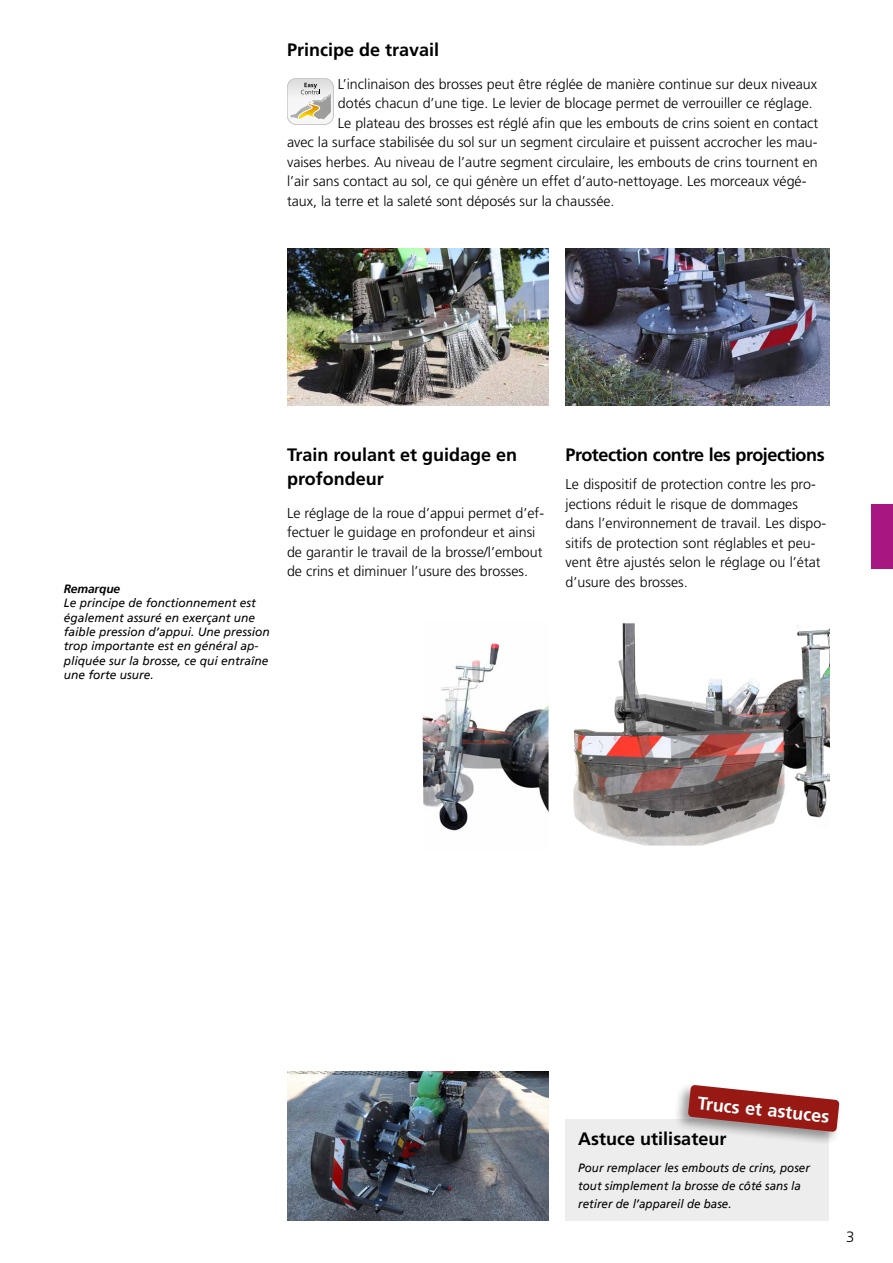
<style>
.page{position:relative;width:893px;height:1263px;background:#fff}
.page>*{position:absolute;margin:0;border:0;box-sizing:border-box;transform-origin:0 0}
.t1{font:700 18px/24px "Frutiger LT Std";color:#000}
.t2{font:700 18px "Frutiger LT Std";letter-spacing:-.025em;color:#000}
.t3{font:700 18px "Frutiger LT Std";color:#fff}
.t4{font:300 15px "Frutiger";color:#000}
.t5{font:300 14.25px/19.5px "Frutiger";color:#000}
.t6{font:italic 12px/14.4px "Frutiger Linotype";color:#000}
.t7{font:italic 700 12px "Frutiger Linotype";letter-spacing:-.01em;color:#000}
</style>
<div class="page">
<img style="left:566px;top:248px;width:263px;height:157px">
<img style="left:287px;top:1071px;width:262px;height:149px">
<img style="left:287px;top:248px;width:262px;height:157px">
<img style="left:573px;top:623px;width:256px;height:223px">
<img style="left:423px;top:642px;width:126px;height:189px">
<svg style="left:287px;top:78px;width:46px;height:47px"></svg>
<div style="left:871px;top:504px;width:22px;height:64px;background:#a71681"></div>
<div style="left:566px;top:1119px;width:263px;height:101px;background:#ededed"></div>
<div style="left:673px;top:1082px;width:169px;height:64px;background:#000;opacity:.4"></div>
<svg style="left:688px;top:1085px;width:151px;height:47px"></svg>
<p class="t1" style="left:287px;top:38px;width:154px">Principe de travail</p>
<p class="t5" style="left:338px;top:74px;width:481px">L’inclinaison des brosses peut être réglée de manière continue sur deux niveaux</p>
<p class="t5" style="left:338px;top:93px;width:476px">dotés chacun d’une tige. Le levier de blocage permet de verrouiller ce réglage.</p>
<p class="t5" style="left:338px;top:113px;width:482px">Le plateau des brosses est réglé afin que les embouts de crins soient en contact</p>
<p class="t5" style="left:287px;top:132px;width:532px">avec la surface stabilisée du sol sur un segment circulaire et puissent accrocher les mau-</p>
<p class="t5" style="left:287px;top:152px;width:532px">vaises herbes. Au niveau de l’autre segment circulaire, les embouts de crins tournent en</p>
<p class="t5" style="left:287px;top:171px;width:521px">l’air sans contact au sol, ce qui génère un effet d’auto-nettoyage. Les morceaux végé-</p>
<p class="t5" style="left:287px;top:191px;width:329px">taux, la terre et la saleté sont déposés sur la chaussée.</p>
<p class="t7" style="left:64px;top:581px;width:58px">Remarque</p>
<p class="t6" style="left:64px;top:596px;width:208px">Le principe de fonctionnement est également assuré en exerçant une faible pression d’appui. Une pression trop importante est en général ap&shy;pliquée sur la brosse, ce qui entraîne une forte usure.</p>
<p class="t1" style="left:287px;top:443px;width:232px">Train roulant et guidage en profondeur</p>
<p class="t5" style="left:287px;top:503px;width:259px">Le réglage de la roue d’appui permet d’ef&shy;fectuer le guidage en profondeur et ainsi de garantir le travail de la brosse/l’embout de crins et diminuer l’usure des brosses.</p>
<p class="t2" style="left:566px;top:444px;width:261px">Protection contre les projections</p>
<p class="t5" style="left:566px;top:475px;width:262px">Le dispositif de protection contre les pro&shy;jections réduit le risque de dommages dans l’environnement de travail. Les dispo&shy;sitifs de protection sont réglables et peu&shy;vent être ajustés selon le réglage ou l’état d’usure des brosses.</p>
<p class="t3" style="left:699px;top:1092px;width:134px;rotate:6deg">Trucs et astuces</p>
<p class="t1" style="left:578px;top:1127px;width:150px">Astuce utilisateur</p>
<p class="t6" style="left:578px;top:1158px;width:233px;line-height:18px">Pour remplacer les embouts de crins, poser tout simplement la brosse de côté sans la retirer de l’appareil de base.</p>
<p class="t4" style="left:846px;top:1229px;width:10px">3</p>
</div>
